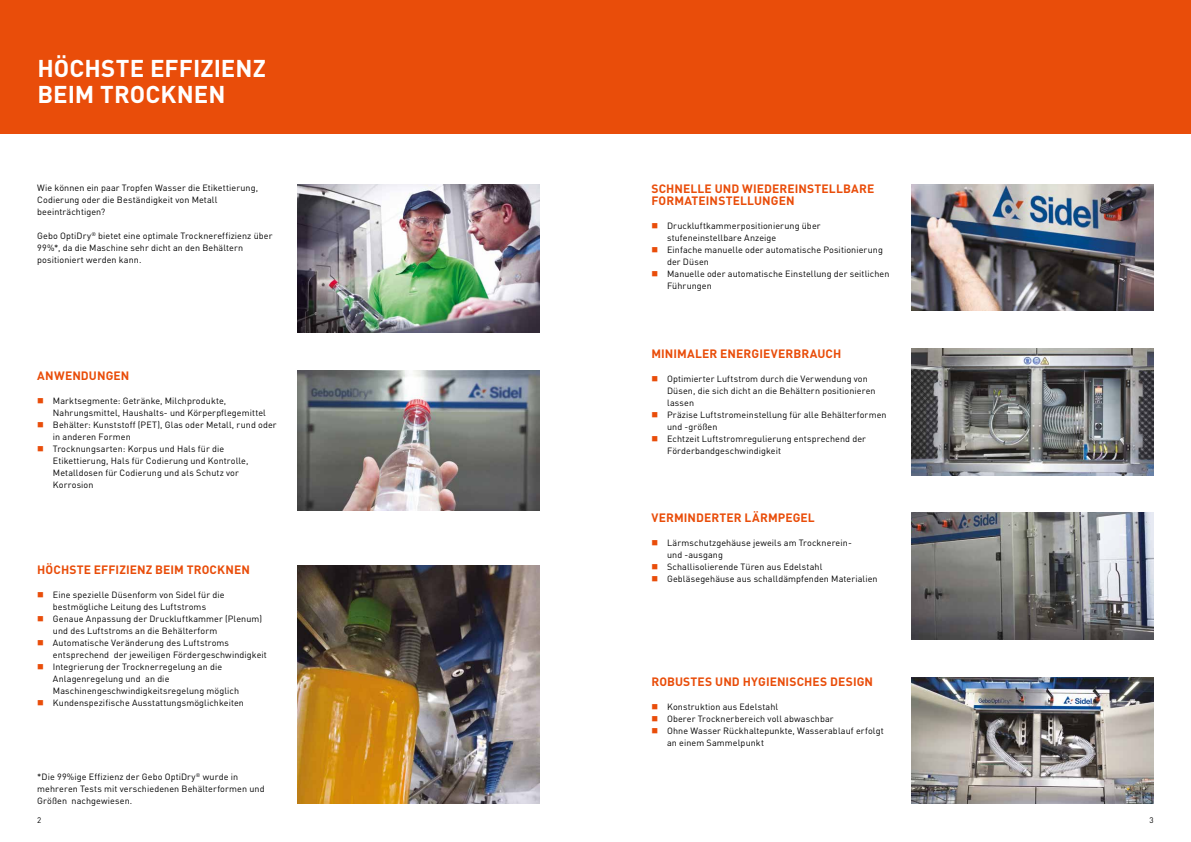
<style>
.page{position:relative;width:1191px;height:842px;background:#fff}
.page>*{position:absolute;margin:0;border:0;box-sizing:border-box;transform-origin:0 0}
.t1{font:700 24px/26px "DINOT";letter-spacing:.005em;color:#fff}
.t2{font:700 12px/12px "DINOT";letter-spacing:.01em;color:#e94d0a}
.t3{font:9px/12px "DINOT";letter-spacing:.01em;color:#000}
.t4{font:8px "DINOT";color:#000}
.s1{color:#e94d0a}
</style>
<div class="page">
<img style="left:298px;top:184px;width:241px;height:148px">
<img style="left:298px;top:370px;width:241px;height:140px">
<img style="left:298px;top:565px;width:241px;height:239px">
<img style="left:912px;top:184px;width:241px;height:127px">
<img style="left:912px;top:349px;width:241px;height:126px">
<img style="left:912px;top:513px;width:241px;height:126px">
<img style="left:912px;top:677px;width:241px;height:127px">
<div style="left:0;top:0;width:1191px;height:134px;background:#e94d0a"></div>
<h1 class="t1" style="left:37px;top:54px;width:230px">HÖCHSTE EFFIZIENZ<br>BEIM TROCKNEN</h1>
<p class="t3" style="left:37px;top:182px;width:222px">Wie können ein paar Tropfen Wasser die Etikettierung,<br>Codierung oder die Beständigkeit von Metall beeinträchtigen?</p>
<p class="t3" style="left:37px;top:230px;width:237px">Gebo OptiDry<sup>®</sup> bietet eine optimale Trocknereffizienz über<br>99%*, da die Maschine sehr dicht an den Behältern positioniert werden kann.</p>
<h2 class="t2" style="left:37px;top:369px;width:94px">ANWENDUNGEN</h2>
<p class="t3" style="left:53px;top:394px;width:214px;text-indent:-16px"><span class="s1">■</span> Marktsegmente: Getränke, Milchprodukte,<br>Nahrungsmittel, Haushalts- und Körperpflegemittel</p>
<p class="t3" style="left:53px;top:418px;width:225px;text-indent:-16px"><span class="s1">■</span> Behälter: Kunststoff (PET), Glas oder Metall, rund oder in anderen Formen</p>
<p class="t3" style="left:53px;top:442px;width:197px;text-indent:-16px"><span class="s1">■</span> Trocknungsarten: Korpus und Hals für die Etikettierung, Hals für Codierung und Kontrolle, Metalldosen für Codierung und als Schutz vor Korrosion</p>
<h2 class="t2" style="left:37px;top:564px;width:214px">HÖCHSTE EFFIZIENZ BEIM TROCKNEN</h2>
<p class="t3" style="left:37px;top:589px;width:189px;text-align:center"><span class="s1">■</span> Eine spezielle Düsenform von Sidel für die bestmögliche Leitung des Luftstroms</p>
<p class="t3" style="left:53px;top:613px;width:211px;text-indent:-16px"><span class="s1">■</span> Genaue Anpassung der Druckluftkammer (Plenum) und des Luftstroms an die Behälterform</p>
<p class="t3" style="left:53px;top:637px;width:215px;text-indent:-16px"><span class="s1">■</span> Automatische Veränderung des Luftstroms entsprechend der jeweiligen Fördergeschwindigkeit</p>
<p class="t3" style="left:53px;top:661px;width:188px;text-indent:-16px"><span class="s1">■</span> Integrierung der Trocknerregelung an die<br>Anlagenregelung und an die<br>Maschinengeschwindigkeitsregelung möglich</p>
<p class="t3" style="left:37px;top:697px;width:208px"><span class="s1">■</span> Kundenspezifische Ausstattungsmöglichkeiten</p>
<p class="t3" style="left:37px;top:770px;width:229px">*Die 99%ige Effizienz der Gebo OptiDry<sup>®</sup> wurde in mehreren Tests mit verschiedenen Behälterformen und<br>Größen nachgewiesen.</p>
<h2 class="t2" style="left:651px;top:183px;width:224px">SCHNELLE UND WIEDEREINSTELLBARE<br>FORMATEINSTELLUNGEN</h2>
<p class="t3" style="left:667px;top:220px;width:155px;text-indent:-16px"><span class="s1">■</span> Druckluftkammerpositionierung über stufeneinstellbare Anzeige</p>
<p class="t3" style="left:667px;top:244px;width:217px;text-indent:-16px"><span class="s1">■</span> Einfache manuelle oder automatische Positionierung der Düsen</p>
<p class="t3" style="left:667px;top:268px;width:224px;text-indent:-16px"><span class="s1">■</span> Manuelle oder automatische Einstellung der seitlichen<br>Führungen</p>
<h2 class="t2" style="left:651px;top:347px;width:191px">MINIMALER ENERGIEVERBRAUCH</h2>
<p class="t3" style="left:667px;top:372px;width:210px;text-indent:-16px"><span class="s1">■</span> Optimierter Luftstrom durch die Verwendung von<br>Düsen, die sich dicht an die Behältern positionieren lassen</p>
<p class="t3" style="left:667px;top:408px;width:221px;text-indent:-16px"><span class="s1">■</span> Präzise Luftstromeinstellung für alle Behälterformen und -größen</p>
<p class="t3" style="left:667px;top:432px;width:200px;text-indent:-16px"><span class="s1">■</span> Echtzeit Luftstromregulierung entsprechend der<br>Förderbandgeschwindigkeit</p>
<h2 class="t2" style="left:651px;top:511px;width:165px">VERMINDERTER LÄRMPEGEL</h2>
<p class="t3" style="left:667px;top:537px;width:186px;text-indent:-16px"><span class="s1">■</span> Lärmschutzgehäuse jeweils am Trocknerein&shy;und -ausgang</p>
<p class="t3" style="left:651px;top:561px;width:172px"><span class="s1">■</span> Schallisolierende Türen aus Edelstahl</p>
<p class="t3" style="left:651px;top:573px;width:228px"><span class="s1">■</span> Gebläsegehäuse aus schalldämpfenden Materialien</p>
<h2 class="t2" style="left:651px;top:676px;width:223px">ROBUSTES UND HYGIENISCHES DESIGN</h2>
<p class="t3" style="left:651px;top:701px;width:128px"><span class="s1">■</span> Konstruktion aus Edelstahl</p>
<p class="t3" style="left:651px;top:713px;width:184px"><span class="s1">■</span> Oberer Trocknerbereich voll abwaschbar</p>
<p class="t3" style="left:667px;top:725px;width:218px;text-indent:-16px"><span class="s1">■</span> Ohne Wasser Rückhaltepunkte, Wasserablauf erfolgt an einem Sammelpunkt</p>
<p class="t4" style="left:37px;top:815px;width:6px">2</p>
<p class="t4" style="left:1149px;top:815px;width:6px">3</p>
</div>
